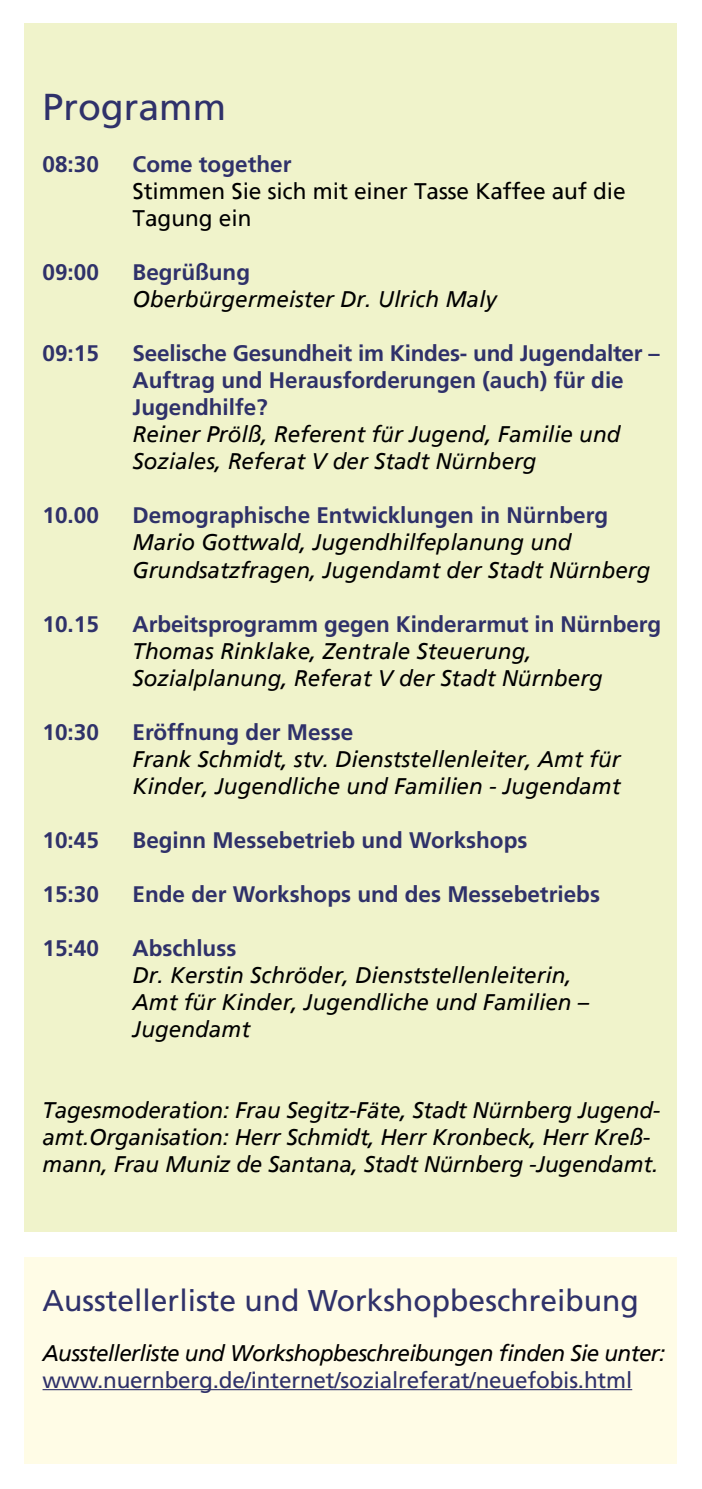
<style>
.page{position:relative;width:702px;height:1489px;background:#fff}
.page>*{position:absolute;margin:0;border:0;box-sizing:border-box;transform-origin:0 0}
.t1{font:37.5px "Frutiger LT Com";color:#2f316a}
.t2{font:30px "Frutiger LT Com";color:#2f316a}
.t3{font:italic 22.5px/27px "Frutiger Linotype";color:#000}
.t4{font:700 22.5px/27px "Frutiger LT Com";color:#2f316a}
.t5{font:italic 22.5px "Frutiger Linotype";letter-spacing:-.025em;color:#000}
.t6{font:22.5px "Frutiger LT Com";letter-spacing:-.01em;color:#2f316a}
.t7{font:22.5px/27px "Frutiger Linotype";color:#000}
</style>
<div class="page">
<div style="left:25px;top:1187px;width:652px;height:276px;background:#fffce6"></div>
<div style="left:25px;top:24px;width:652px;height:1209px;background:#f0f3cb"></div>
<hr style="left:43px;top:1388px;width:589px;height:1px;background:#2f316a">
<div style="left:25px;top:1231px;width:677px;height:25px;background:#fff"></div>
<h1 class="t1" style="left:43px;top:85px;width:185px">Programm</h1>
<p class="t4" style="left:43px;top:151px;width:58px">08:30</p>
<p class="t4" style="left:133px;top:151px;width:160px">Come together</p>
<p class="t7" style="left:133px;top:178px;width:494px">Stimmen Sie sich mit einer Tasse Kaffee auf die<br>Tagung ein</p>
<p class="t4" style="left:43px;top:259px;width:58px">09:00</p>
<p class="t4" style="left:133px;top:259px;width:119px">Begrüßung</p>
<p class="t3" style="left:133px;top:286px;width:365px">Oberbürgermeister Dr. Ulrich Maly</p>
<p class="t4" style="left:43px;top:340px;width:58px">09:15</p>
<p class="t4" style="left:133px;top:340px;width:528px">Seelische Gesundheit im Kindes- und Jugendalter –<br>Auftrag und Herausforderungen (auch) für die<br>Jugendhilfe?</p>
<p class="t3" style="left:133px;top:421px;width:489px">Reiner Prölß, Referent für Jugend, Familie und<br>Soziales, Referat V der Stadt Nürnberg</p>
<p class="t4" style="left:43px;top:502px;width:58px">10.00</p>
<p class="t4" style="left:133px;top:502px;width:477px">Demographische Entwicklungen in Nürnberg</p>
<p class="t3" style="left:133px;top:529px;width:519px">Mario Gottwald, Jugendhilfeplanung und<br>Grundsatzfragen, Jugendamt der Stadt Nürnberg</p>
<p class="t4" style="left:43px;top:610px;width:58px">10.15</p>
<p class="t4" style="left:133px;top:610px;width:530px">Arbeitsprogramm gegen Kinderarmut in Nürnberg</p>
<p class="t3" style="left:133px;top:637px;width:472px">Thomas Rinklake, Zentrale Steuerung,<br>Sozialplanung, Referat V der Stadt Nürnberg</p>
<p class="t4" style="left:43px;top:718px;width:58px">10:30</p>
<p class="t4" style="left:133px;top:718px;width:222px">Eröffnung der Messe</p>
<p class="t3" style="left:133px;top:745px;width:489px">Frank Schmidt, stv. Dienststellenleiter, Amt für<br>Kinder, Jugendliche und Familien - Jugendamt</p>
<p class="t4" style="left:43px;top:826px;width:58px">10:45</p>
<p class="t4" style="left:133px;top:826px;width:396px">Beginn Messebetrieb und Workshops</p>
<p class="t4" style="left:43px;top:880px;width:58px">15:30</p>
<p class="t4" style="left:133px;top:880px;width:469px">Ende der Workshops und des Messebetriebs</p>
<p class="t4" style="left:43px;top:934px;width:58px">15:40</p>
<p class="t4" style="left:133px;top:934px;width:105px">Abschluss</p>
<p class="t3" style="left:133px;top:961px;width:458px">Dr. Kerstin Schröder, Dienststellenleiterin,<br>Amt für Kinder, Jugendliche und Familien –<br>Jugendamt</p>
<p class="t3" style="left:43px;top:1096px;width:619px">Tagesmoderation: Frau Segitz-Fäte, Stadt Nürnberg Jugend&shy;amt.Organisation: Herr Schmidt, Herr Kronbeck, Herr Kreß&shy;mann, Frau Muniz de Santana, Stadt Nürnberg -Jugendamt.</p>
<h2 class="t2" style="left:43px;top:1282px;width:597px">Ausstellerliste und Workshopbeschreibung</h2>
<p class="t5" style="left:43px;top:1339px;width:624px">Ausstellerliste und Workshopbeschreibungen finden Sie unter:</p>
<p class="t6" style="left:43px;top:1366px;width:591px">www.nuernberg.de/internet/sozialreferat/neuefobis.html</p>
</div>
